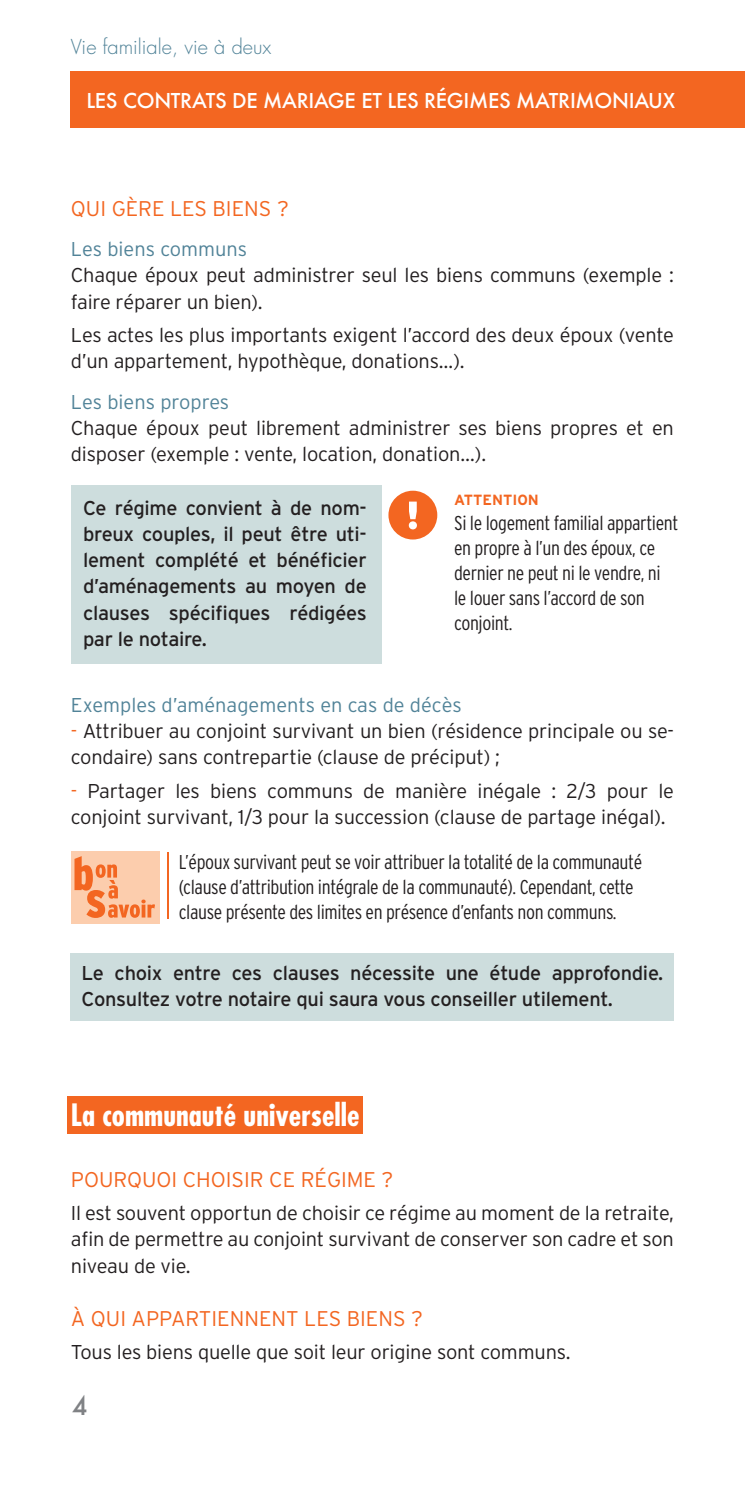
<style>
.page{position:relative;width:745px;height:1489px;background:#fff}
.page>*{position:absolute;margin:0;border:0;box-sizing:border-box;transform-origin:0 0}
.t1{font:700 condensed 30px "Futura";color:#fff}
.t2{font:500 25px "Futura";color:#808285}
.t3{font:300 21.25px "Interstate";color:#f36621}
.t4{font:300 20px/26.2px "Interstate";letter-spacing:-.01em;color:#231f20}
.t5{font:300 condensed 20px/25px "Interstate";letter-spacing:-.02em;color:#231f20}
.t6{font:20px/26.2px "Interstate";letter-spacing:-.015em;color:#231f20}
.t7{font:300 20px "Interstate";color:#518398}
.t8{font:500 20px "Futura";letter-spacing:-.015em;color:#fff}
.t9{font:300 20px "Futura";color:#518398}
.t10{font:700 14.75px "Interstate";color:#f36621}
.s1{color:#f36621}
</style>
<div class="page">
<div style="left:71px;top:71px;width:673px;height:57px;background:#f36621"></div>
<div style="left:67px;top:1095px;width:296px;height:38px;background:#f36621"></div>
<div style="left:71px;top:953px;width:602px;height:67px;background:#cddddd"></div>
<div style="left:71px;top:485px;width:310px;height:179px;background:#cddddd"></div>
<div style="left:388px;top:490px;width:49px;height:49px;background:#f36621;border-radius:50%"></div>
<svg style="left:408px;top:501px;width:8px;height:28px"></svg>
<div style="left:71px;top:850px;width:88px;height:73px;background:#fccdad"></div>
<svg style="left:74px;top:856px;width:81px;height:61px"></svg>
<hr style="left:168px;top:852px;width:1px;height:67px;background:#f36621">
<p class="t9" style="left:71px;top:33px;width:202px">Vie familiale, vie à deux</p>
<p class="t8" style="left:86px;top:86px;width:590px">LES CONTRATS DE MARIAGE ET LES RÉGIMES MATRIMONIAUX</p>
<p class="t3" style="left:71px;top:196px;width:219px">QUI GÈRE LES BIENS ?</p>
<p class="t7" style="left:71px;top:238px;width:178px">Les biens communs</p>
<p class="t4" style="left:71px;top:262px;width:604px">Chaque époux peut administrer seul les biens communs (exemple : faire réparer un bien).</p>
<p class="t4" style="left:71px;top:321px;width:604px">Les actes les plus importants exigent l’accord des deux époux (vente d’un appartement, hypothèque, donations…).</p>
<p class="t7" style="left:71px;top:390px;width:160px">Les biens propres</p>
<p class="t4" style="left:71px;top:414px;width:604px">Chaque époux peut librement administrer ses biens propres et en disposer (exemple : vente, location, donation…).</p>
<p class="t6" style="left:83px;top:494px;width:285px;text-align:justify">Ce régime convient à de nom&shy;breux couples, il peut être uti&shy;lement complété et bénéficier d’aménagements au moyen de clauses spécifiques rédigées par le notaire.</p>
<p class="t10" style="left:454px;top:491px;width:86px">ATTENTION</p>
<p class="t5" style="left:454px;top:510px;width:226px">Si le logement familial appartient en propre à l’un des époux, ce dernier ne peut ni le vendre, ni<br>le louer sans l’accord de son conjoint.</p>
<p class="t7" style="left:71px;top:693px;width:392px">Exemples d’aménagements en cas de décès</p>
<p class="t4" style="left:71px;top:717px;width:604px"><span class="s1">-</span> Attribuer au conjoint survivant un bien (résidence principale ou se&shy;condaire) sans contrepartie (clause de préciput) ;</p>
<p class="t4" style="left:71px;top:777px;width:604px"><span class="s1">-</span> Partager les biens communs de manière inégale : 2/3 pour le conjoint survivant, 1/3 pour la succession (clause de partage inégal).</p>
<p class="t5" style="left:179px;top:848px;width:464px">L’époux survivant peut se voir attribuer la totalité de la communauté (clause d’attribution intégrale de la communauté). Cependant, cette clause présente des limites en présence d’enfants non communs.</p>
<p class="t6" style="left:81px;top:959px;width:583px">Le choix entre ces clauses nécessite une étude approfondie.<br>Consultez votre notaire qui saura vous conseiller utilement.</p>
<h1 class="t1" style="left:71px;top:1095px;width:290px">La communauté universelle</h1>
<p class="t3" style="left:71px;top:1167px;width:324px">POURQUOI CHOISIR CE RÉGIME ?</p>
<p class="t4" style="left:71px;top:1199px;width:604px;text-align:justify">Il est souvent opportun de choisir ce régime au moment de la retraite, afin de permettre au conjoint survivant de conserver son cadre et son niveau de vie.</p>
<p class="t3" style="left:71px;top:1306px;width:353px">À QUI APPARTIENNENT LES BIENS ?</p>
<p class="t4" style="left:71px;top:1338px;width:500px">Tous les biens quelle que soit leur origine sont communs.</p>
<p class="t2" style="left:72px;top:1388px;width:17px">4</p>
</div>
